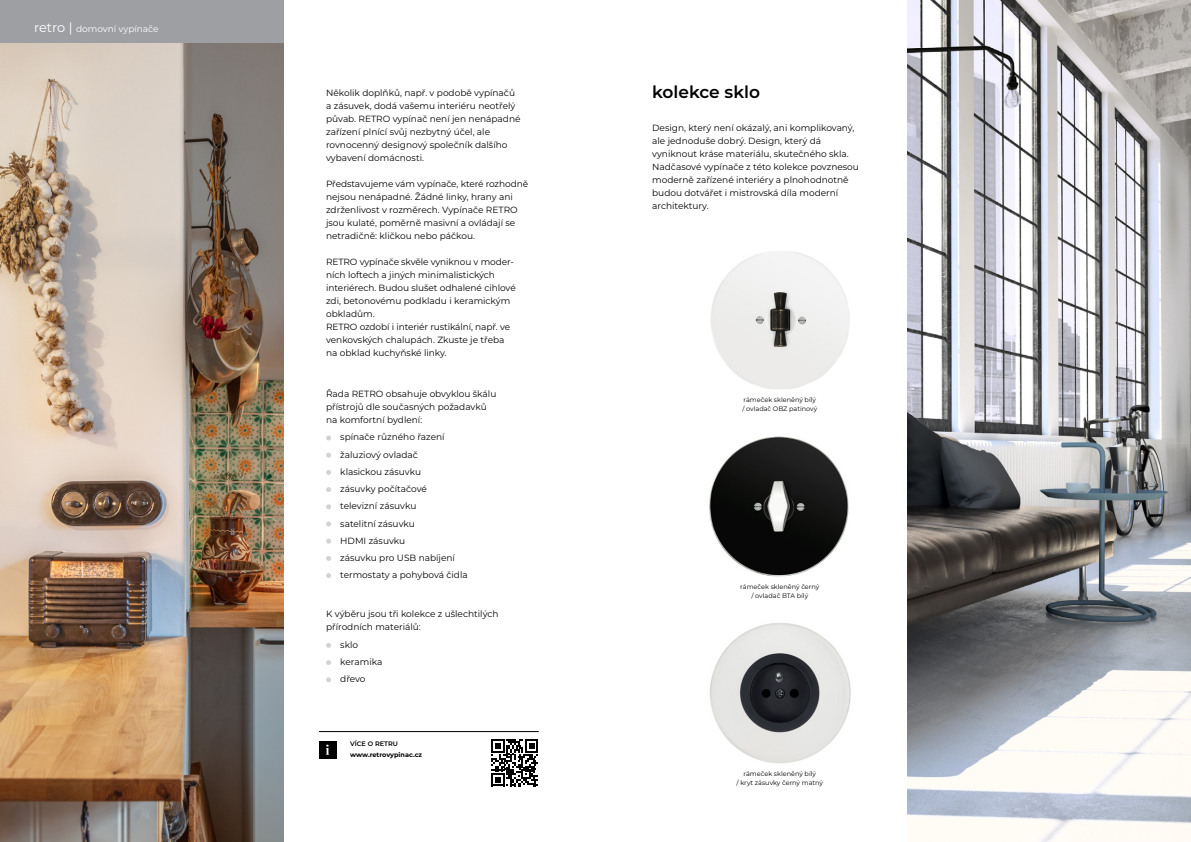
<style>
.page{position:relative;width:1191px;height:842px;background:#fff}
.page>*{position:absolute;margin:0;border:0;box-sizing:border-box;transform-origin:0 0}
.t1{font:600 17px "Montserrat";color:#000}
.t2{font:9px/13px "Montserrat";color:#000}
.t3{font:9px "Montserrat";color:#fff}
.t4{font:6.5px/9px "Montserrat";color:#000;text-align:center}
.t5{font:700 6.5px "Montserrat";color:#000}
.t6{font:600 6.5px "Montserrat";color:#000}
.s1{font-size:13px}
</style>
<div class="page">
<img style="left:0;top:43px;width:283px;height:799px">
<img style="left:907px;top:0;width:284px;height:842px">
<img style="left:709px;top:436px;width:140px;height:141px">
<img style="left:711px;top:251px;width:139px;height:138px">
<img style="left:710px;top:623px;width:141px;height:140px">
<div style="left:0;top:0;width:283px;height:43px;background:#9d9fa2"></div>
<svg style="left:491px;top:739px;width:47px;height:47px"></svg>
<div style="left:319px;top:741px;width:17px;height:17px;background:#000"></div>
<svg style="left:326px;top:745px;width:3px;height:10px"></svg>
<hr style="left:319px;top:731px;width:220px;height:1px;background:#000">
<svg style="left:326px;top:435px;width:5px;height:5px"></svg>
<svg style="left:326px;top:453px;width:5px;height:5px"></svg>
<svg style="left:326px;top:470px;width:5px;height:5px"></svg>
<svg style="left:326px;top:487px;width:5px;height:5px"></svg>
<svg style="left:326px;top:521px;width:5px;height:5px"></svg>
<svg style="left:326px;top:643px;width:5px;height:5px"></svg>
<svg style="left:326px;top:504px;width:5px;height:5px"></svg>
<svg style="left:326px;top:660px;width:5px;height:5px"></svg>
<svg style="left:326px;top:539px;width:5px;height:5px"></svg>
<svg style="left:326px;top:573px;width:5px;height:5px"></svg>
<svg style="left:326px;top:677px;width:5px;height:5px"></svg>
<svg style="left:326px;top:556px;width:5px;height:5px"></svg>
<p class="t3" style="left:34px;top:23px;width:126px"><span class="s1">retro |</span> domovní vypínače</p>
<p class="t2" style="left:326px;top:86px;width:196px">Několik doplňků, např. v podobě vypínačů a zásuvek, dodá vašemu interiéru neotřelý půvab. RETRO vypínač není jen nenápadné zařízení plnící svůj nezbytný účel, ale rovnocenný designový společník dalšího vybavení domácnosti.</p>
<p class="t2" style="left:326px;top:177px;width:204px">Představujeme vám vypínače, které rozhodně nejsou nenápadné. Žádné linky, hrany ani zdrženlivost v rozměrech. Vypínače RETRO jsou kulaté, poměrně masivní a ovládají se netradičně: kličkou nebo páčkou.</p>
<p class="t2" style="left:326px;top:255px;width:191px">RETRO vypínače skvěle vyniknou v moder&shy;ních loftech a jiných minimalistických interiérech. Budou slušet odhalené cihlové zdi, betonovému podkladu i keramickým obkladům.<br>RETRO ozdobí i interiér rustikální, např. ve venkovských chalupách. Zkuste je třeba na obklad kuchyňské linky.</p>
<p class="t2" style="left:326px;top:387px;width:172px">Řada RETRO obsahuje obvyklou škálu přístrojů dle současných požadavků na komfortní bydlení:</p>
<p class="t2" style="left:340px;top:428px;width:129px;line-height:17.3px">spínače různého řazení žaluziový ovladač<br>klasickou zásuvku<br>zásuvky počítačové<br>televizní zásuvku<br>satelitní zásuvku<br>HDMI zásuvku<br>zásuvku pro USB nabíjení termostaty a pohybová čidla</p>
<p class="t2" style="left:326px;top:607px;width:174px">K výběru jsou tři kolekce z ušlechtilých přírodních materiálů:</p>
<p class="t2" style="left:340px;top:635px;width:44px;line-height:17.3px">sklo keramika dřevo</p>
<p class="t6" style="left:350px;top:739px;width:49px">VÍCE O RETRU</p>
<p class="t5" style="left:350px;top:750px;width:73px">www.retrovypinac.cz</p>
<h1 class="t1" style="left:652px;top:80px;width:109px">kolekce sklo</h1>
<p class="t2" style="left:652px;top:121px;width:208px">Design, který není okázalý, ani komplikovaný, ale jednoduše dobrý. Design, který dá vyniknout kráse materiálu, skutečného skla.<br>Nadčasové vypínače z této kolekce povznesou moderně zařízené interiéry a plnohodnotně budou dotvářet i mistrovská díla moderní architektury.</p>
<p class="t4" style="left:742px;top:395px;width:76px;text-align:left">rámeček skleněný bílý / ovladač OBZ patinový</p>
<p class="t4" style="left:740px;top:582px;width:80px">rámeček skleněný černý / ovladač BTA bílý</p>
<p class="t4" style="left:736px;top:769px;width:88px">rámeček skleněný bílý<br>/ kryt zásuvky černý matný</p>
</div>
